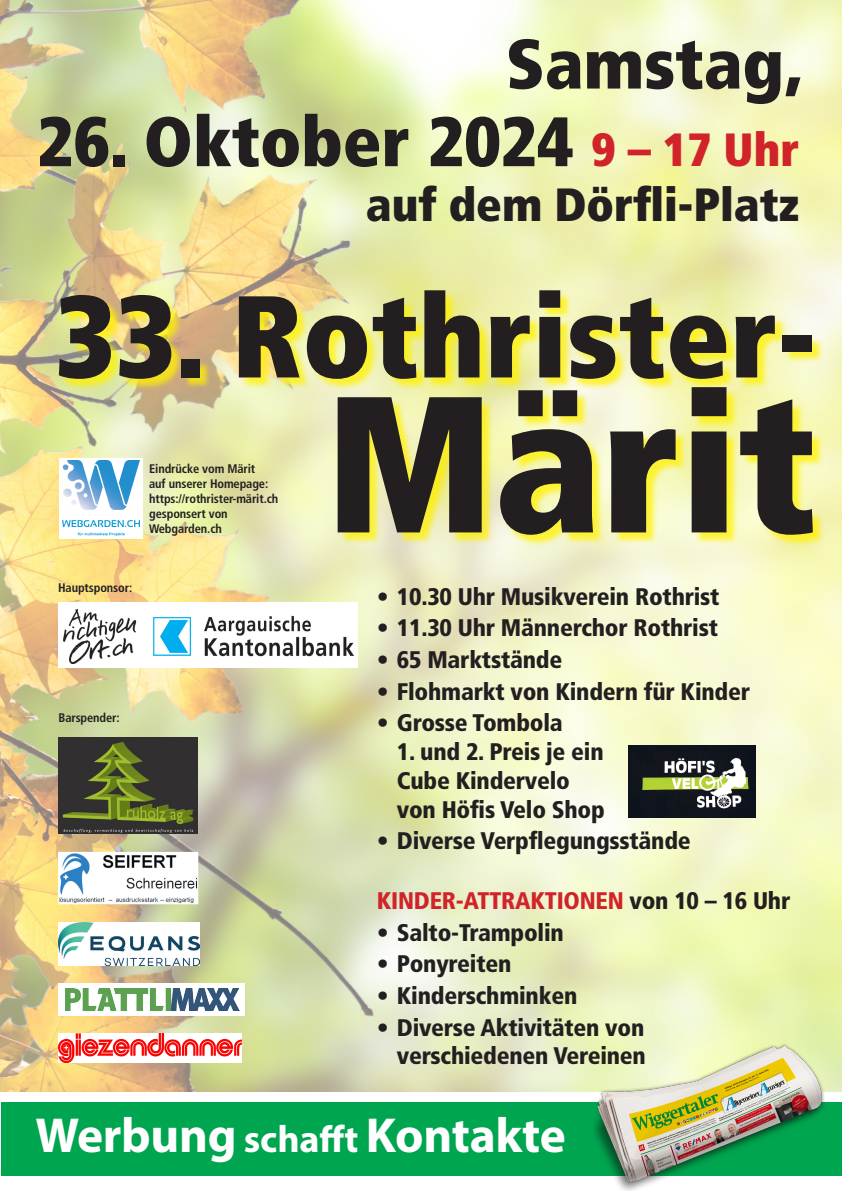
<style>
.page{position:relative;width:842px;height:1191px;background:#fff}
.page>*{position:absolute;margin:0;border:0;box-sizing:border-box;transform-origin:0 0}
.t1{font:900 condensed 193.6px "Frutiger LT Pro";color:#231f20}
.t2{font:900 condensed 116.2px "Frutiger LT Pro";color:#231f20}
.t3{font:900 condensed 69.8px "Frutiger LT Pro";color:#231f20}
.t4{font:700 49.4px "Myriad Pro";letter-spacing:-.005em;color:#fff}
.t5{font:900 condensed 46.6px "Frutiger LT Pro";color:#231f20}
.t6{font:900 condensed 24px/28.8px "Frutiger LT Pro";letter-spacing:-.01em;color:#231f20}
.t7{font:900 condensed 24px "Frutiger LT Pro";letter-spacing:-.01em;color:#d1232a}
.t8{font:700 condensed 12.4px "Frutiger LT Pro";letter-spacing:-.01em;color:#231f20}
.s1{font-size:46.6px;color:#d1232a}
.s2{color:#231f20}
.s3{font-size:38.2px}
</style>
<div class="page">
<img style="left:0;top:0;width:842px;height:1091px">
<div style="left:61px;top:292px;width:764px;height:255px;background:#fff101;opacity:.75"></div>
<div style="left:1px;top:1102px;width:841px;height:73px;background:#00a54f"></div>
<div style="left:58px;top:602px;width:300px;height:66px;background:#fff"></div>
<img style="left:63px;top:609px;width:290px;height:54px">
<div style="left:591px;top:1042px;width:235px;height:149px;background:#231f20;opacity:.5"></div>
<img style="left:594px;top:1023px;width:230px;height:168px">
<img style="left:629px;top:745px;width:126px;height:72px">
<svg style="left:629px;top:801px;width:1px;height:16px"></svg>
<div style="left:59px;top:458px;width:83px;height:80px;background:#fff"></div>
<img style="left:62px;top:461px;width:78px;height:75px">
<img style="left:59px;top:922px;width:140px;height:43px">
<div style="left:58px;top:983px;width:186px;height:33px;background:#fff"></div>
<img style="left:65px;top:988px;width:175px;height:22px">
<img style="left:59px;top:737px;width:139px;height:97px">
<img style="left:60px;top:854px;width:136px;height:48px">
<img style="left:58px;top:1034px;width:183px;height:28px">
<p class="t3" style="left:506px;top:22px;width:298px">Samstag,</p>
<p class="t3" style="left:37px;top:99px;width:764px">26. Oktober 2024 <span class="s1">9 – 17 Uhr</span></p>
<p class="t5" style="left:366px;top:176px;width:435px">auf dem Dörfli-Platz</p>
<p class="t2" style="left:55px;top:266px;width:763px">33. Rothrister-</p>
<p class="t1" style="left:325px;top:347px;width:493px">Märit</p>
<p class="t8" style="left:149px;top:461px;width:108px">Eindrücke vom Märit</p>
<p class="t8" style="left:149px;top:476px;width:121px">auf unserer Homepage:</p>
<p class="t8" style="left:149px;top:491px;width:131px">https://rothrister-märit.ch</p>
<p class="t8" style="left:149px;top:506px;width:80px">gesponsert von</p>
<p class="t8" style="left:149px;top:521px;width:74px">Webgarden.ch</p>
<p class="t8" style="left:58px;top:580px;width:76px">Hauptsponsor:</p>
<p class="t8" style="left:59px;top:710px;width:63px">Barspender:</p>
<p class="t6" style="left:377px;top:582px;width:344px">• 10.30 Uhr Musikverein Rothrist</p>
<p class="t6" style="left:377px;top:613px;width:343px">• 11.30 Uhr Männerchor Rothrist</p>
<p class="t6" style="left:377px;top:645px;width:187px">• 65 Marktstände</p>
<p class="t6" style="left:377px;top:677px;width:375px">• Flohmarkt von Kindern für Kinder</p>
<p class="t6" style="left:377px;top:708px;width:187px">• Grosse Tombola</p>
<p class="t6" style="left:397px;top:737px;width:210px">1. und 2. Preis je ein<br>Cube Kindervelo von Höfis Velo Shop</p>
<p class="t6" style="left:377px;top:826px;width:315px">• Diverse Verpflegungsstände</p>
<p class="t7" style="left:377px;top:886px;width:415px">KINDER-ATTRAKTIONEN <span class="s2">von 10 – 16 Uhr</span></p>
<p class="t6" style="left:377px;top:918px;width:188px">• Salto-Trampolin</p>
<p class="t6" style="left:377px;top:949px;width:136px">• Ponyreiten</p>
<p class="t6" style="left:377px;top:981px;width:202px">• Kinderschminken</p>
<p class="t6" style="left:377px;top:1012px;width:271px;text-align:right">• Diverse Aktivitäten von verschiedenen Vereinen</p>
<p class="t4" style="left:36px;top:1103px;width:532px">Werbung <span class="s3">schafft</span> Kontakte</p>
</div>
